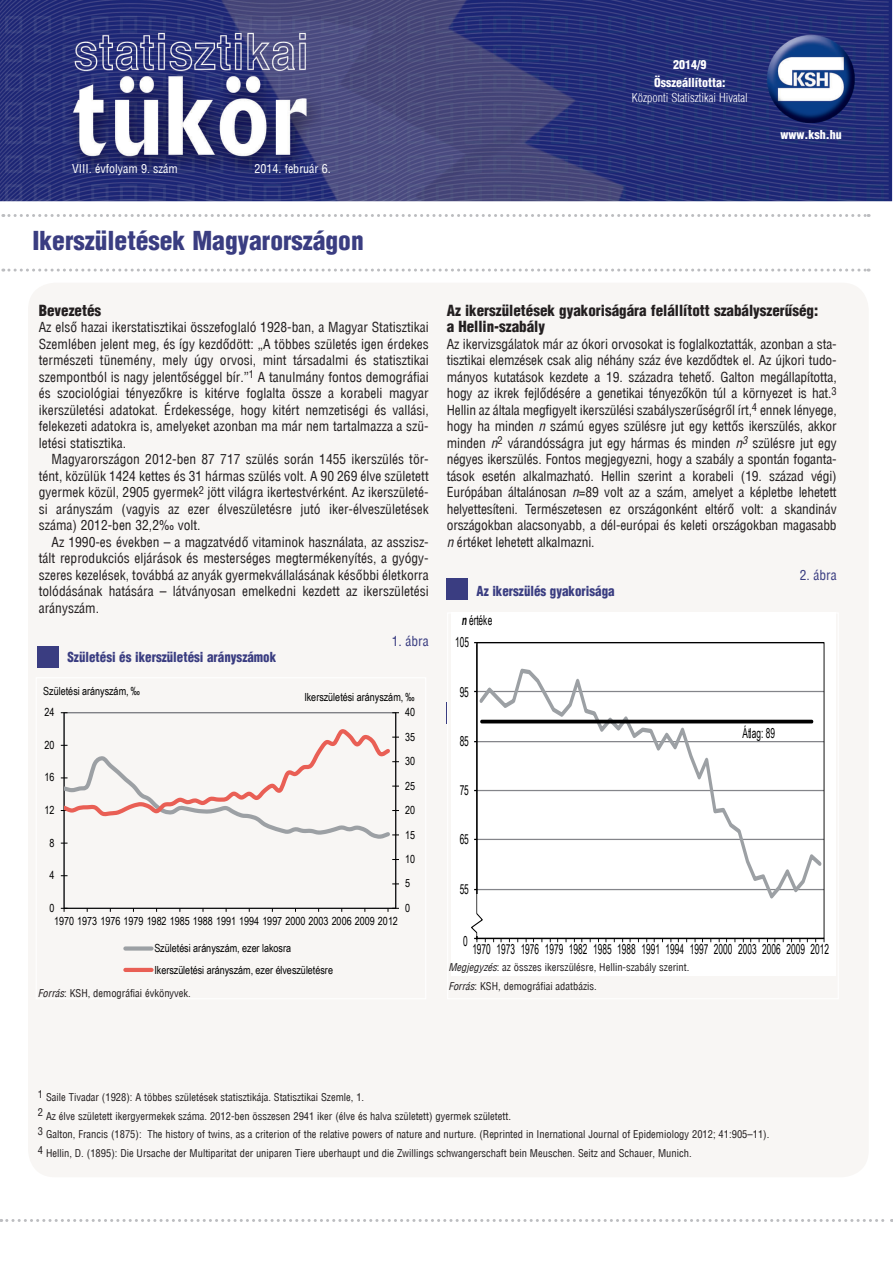
<style>
.page{position:relative;width:893px;height:1263px;background:#fff}
.page>*{position:absolute;margin:0;border:0;box-sizing:border-box;transform-origin:0 0}
.t1{font:900 condensed 25.5px "H Helvetica";color:#3a3d81}
.t2{font:900 condensed 15px/16.5px "H Helvetica";color:#231f20}
.t3{font:13.8px "Arial Narrow";color:#000;scale:.74 1}
.t4{font:condensed 13.5px/16.5px "H Helvetica";color:#231f20;text-align:justify}
.t5{font:900 condensed 13.5px "H Helvetica";color:#3a3d81;scale:.96 1}
.t6{font:condensed 13.5px "H Helvetica";color:#3a3d81}
.t7{font:condensed 12px "H Helvetica";color:#fff}
.t8{font:900 condensed 12px/18px "H Helvetica";color:#fff;text-align:center}
.t9{font:300 condensed 12px "H Helvetica";color:#fff}
.t10{font:11.25px/21.5px "Arial Narrow";letter-spacing:-.005em;color:#000}
.t11{font:condensed 10.5px/18.6px "H Helvetica";color:#231f20}
.s1{font-family:"H Helvetica Condensed";font-stretch:normal}
.s2{font-style:italic}
.s3{font-weight:700;font-style:italic}
</style>
<div class="page">
<div style="left:28px;top:283px;width:841px;height:894px;background:#f8f6f4;border-radius:27px"></div>
<img style="left:0;top:0;width:892px;height:201px">
<svg style="left:3px;top:214px;width:862px;height:3px"></svg>
<svg style="left:3px;top:269px;width:862px;height:3px"></svg>
<svg style="left:1px;top:1219px;width:884px;height:3px"></svg>
<div style="left:38px;top:646px;width:21px;height:22px;background:#3a3d81"></div>
<hr style="left:395px;top:713px;width:1px;height:195px;background:#000">
<hr style="left:64px;top:713px;width:1px;height:195px;background:#000">
<hr style="left:64px;top:908px;width:332px;height:1px;background:#000">
<svg style="left:61px;top:725px;width:338px;height:119px"></svg>
<svg style="left:125px;top:946px;width:27px;height:4px"></svg>
<hr style="left:125px;top:968px;width:27px;height:4px;background:#e95f55">
<div style="left:451px;top:613px;width:385px;height:362px;background:#fff"></div>
<hr style="left:477px;top:938px;width:347px;height:1px;background:#000">
<svg style="left:486px;top:666px;width:338px;height:237px"></svg>
<hr style="left:482px;top:720px;width:330px;height:3px;background:#000">
<div style="left:470px;top:894px;width:27px;height:41px;background:#fff"></div>
<svg style="left:471px;top:642px;width:15px;height:300px"></svg>
<div style="left:447px;top:612px;width:392px;height:387px;border:1px solid #fff"></div>
<div style="left:447px;top:578px;width:21px;height:22px;background:#3a3d81"></div>
<p class="t7" style="left:72px;top:161px;width:107px">VIII. évfolyam 9. szám</p>
<p class="t7" style="left:254px;top:161px;width:78px">2014. február <span class="s1">6</span>.</p>
<p class="t8" style="left:654px;top:55px;width:73px">2014/9<br>Összeállította:</p>
<p class="t9" style="left:632px;top:90px;width:117px">Központi Statisztikai Hivatal</p>
<p class="t8" style="left:780px;top:126px;width:63px">www.ksh.hu</p>
<h1 class="t1" style="left:32px;top:224px;width:333px">Ikerszületések Magyarországon</h1>
<p class="t2" style="left:39px;top:302px;width:64px">Bevezetés</p>
<p class="t4" style="left:39px;top:319px;width:391px">Az első hazai ikerstatisztikai összefoglaló 1928-ban, a Magyar Statisztikai Szemlében jelent meg, és így kezdődött: „A többes születés igen érdekes természeti tünemény, mely úgy orvosi, mint társadalmi és statisztikai szempontból is nagy jelentőséggel bír.”<sup>1</sup> A tanulmány fontos demográfiai és szociológiai tényezőkre is kitérve foglalta össze a korabeli magyar ikerszületési adatokat. Érdekessége, hogy kitért nemzetiségi és vallási, felekezeti adatokra is, amelyeket azonban ma már nem tartalmazza a szü&shy;letési statisztika.</p>
<p class="t4" style="left:39px;top:451px;width:391px;text-indent:13px">Magyarországon 2012-ben 87 717 szülés során 1455 ikerszülés tör&shy;tént, közülük 1424 kettes és 31 hármas szülés volt. A 90 269 élve született gyermek közül, 2905 gyermek<sup>2</sup> jött világra ikertestvérként. Az ikerszületé&shy;si arányszám (vagyis az ezer élveszületésre jutó iker-élveszületések száma) 2012-ben 32,2‰ volt.</p>
<p class="t4" style="left:39px;top:533px;width:391px;text-indent:13px">Az 1990-es években – a magzatvédő vitaminok használata, az asszisz&shy;tált reprodukciós eljárások és mesterséges megtermékenyítés, a gyógy&shy;szeres kezelések, továbbá az anyák gyermekvállalásának későbbi életkorra tolódásának hatására – látványosan emelkedni kezdett az ikerszületési arányszám.</p>
<p class="t6" style="left:392px;top:632px;width:39px">1. ábra</p>
<p class="t5" style="left:68px;top:649px;width:219px">Születési és ikerszületési arányszámok</p>
<p class="t10" style="left:43px;top:680px;width:98px">Születési arányszám, ‰</p>
<p class="t10" style="left:45px;top:701px;width:11px">24</p>
<p class="t10" style="left:45px;top:734px;width:11px">20</p>
<p class="t10" style="left:45px;top:766px;width:11px">16</p>
<p class="t10" style="left:45px;top:799px;width:11px">12</p>
<p class="t10" style="left:50px;top:831px;width:7px">8</p>
<p class="t10" style="left:50px;top:864px;width:7px">4</p>
<p class="t10" style="left:50px;top:897px;width:7px">0</p>
<p class="t10" style="left:304px;top:686px;width:112px">Ikerszületési arányszám, ‰</p>
<p class="t10" style="left:405px;top:701px;width:11px">40</p>
<p class="t10" style="left:405px;top:725px;width:11px">35</p>
<p class="t10" style="left:405px;top:750px;width:11px">30</p>
<p class="t10" style="left:405px;top:774px;width:11px">25</p>
<p class="t10" style="left:405px;top:799px;width:11px">20</p>
<p class="t10" style="left:405px;top:823px;width:11px">15</p>
<p class="t10" style="left:405px;top:848px;width:11px">10</p>
<p class="t10" style="left:405px;top:872px;width:7px">5</p>
<p class="t10" style="left:405px;top:897px;width:7px">0</p>
<p class="t10" style="left:54px;top:910px;width:345px">1970 1973 1976 1979 1982 1985 1988 1991 1994 1997 2000 2003 2006 2009 2012</p>
<p class="t10" style="left:154px;top:937px;width:180px">Születési arányszám, ezer lakosra<br>Ikerszületési arányszám, ezer élveszületésre</p>
<p class="t11" style="left:38px;top:984px;width:154px"><span class="s2">Forrás</span>: KSH, demográfiai évkönyvek.</p>
<p class="t2" style="left:447px;top:302px;width:373px">Az ikerszületések gyakoriságára felállított szabályszerűség: a Hellin-szabály</p>
<p class="t4" style="left:447px;top:335px;width:391px">Az ikervizsgálatok már az ókori orvosokat is foglalkoztatták, azonban a sta&shy;tisztikai elemzések csak alig néhány száz éve kezdődtek el. Az újkori tudo&shy;mányos kutatások kezdete a 19. századra tehető. Galton megállapította, hogy az ikrek fejlődésére a genetikai tényezőkön túl a környezet is hat.<sup>3<br></sup>Hellin az általa megfigyelt ikerszülési szabályszerűségről írt,<sup>4</sup> ennek lényege, hogy ha minden <span class="s2">n</span> számú egyes szülésre jut egy kettős ikerszülés, akkor minden <span class="s2">n</span><sup>2</sup> várandósságra jut egy hármas és minden <span class="s2">n</span><sup>3</sup> szülésre jut egy négyes ikerszülés. Fontos megjegyezni, hogy a szabály a spontán foganta&shy;tások esetén alkalmazható. Hellin szerint a korabeli (19. század végi)<br>Európában általánosan <span class="s2">n</span>=89 volt az a szám, amelyet a képletbe lehetett helyettesíteni. Természetesen ez országonként eltérő volt: a skandináv országokban alacsonyabb, a dél-európai és keleti országokban magasabb <span class="s2">n</span> értéket lehetett alkalmazni.</p>
<p class="t6" style="left:800px;top:566px;width:39px">2. ábra</p>
<p class="t5" style="left:477px;top:583px;width:145px">Az ikerszülés gyakorisága</p>
<p class="t3" style="left:462px;top:610px;width:43px"><span class="s3">n</span> értéke</p>
<p class="t3" style="left:455px;top:632px;width:20px">105</p>
<p class="t3" style="left:460px;top:681px;width:14px">95</p>
<p class="t3" style="left:460px;top:731px;width:14px">85</p>
<p class="t3" style="left:460px;top:780px;width:14px">75</p>
<p class="t3" style="left:460px;top:829px;width:14px">65</p>
<p class="t3" style="left:460px;top:878px;width:14px">55</p>
<p class="t3" style="left:742px;top:723px;width:45px">Átlag: 89</p>
<p class="t3" style="left:460px;top:928px;width:14px">45</p>
<p class="t3" style="left:463px;top:931px;width:8px">0</p>
<p class="t3" style="left:472px;top:939px;width:484px">1970 1973 1976 1979 1982 1985 1988 1991 1994 1997 2000 2003 2006 2009 2012</p>
<p class="t11" style="left:448px;top:958px;width:242px"><span class="s2">Megjegyzés</span>: az összes ikerszülésre, Hellin-szabály szerint.<br><span class="s2">Forrás</span>: KSH, demográfiai adatbázis.</p>
<p class="t11" style="left:38px;top:1088px;width:733px">1 Saile Tivadar (1928): A többes születések statisztikája. Statisztikai Szemle, 1.<br>2 Az élve született ikergyermekek száma. 2012-ben összesen 2941 iker (élve és halva született) gyermek született.<br>3 Galton, Francis (1875): The history of twins, as a criterion of the relative powers of nature and nurture. (Reprinted in Inernational Journal of Epidemiology 2012; 41:905–11).<br>4 Hellin, D. (1895): Die Ursache der Multiparitat der uniparen Tiere uberhaupt und die Zwillings schwangerschaft bein Meuschen. Seitz and Schauer, Munich.</p>
</div>
